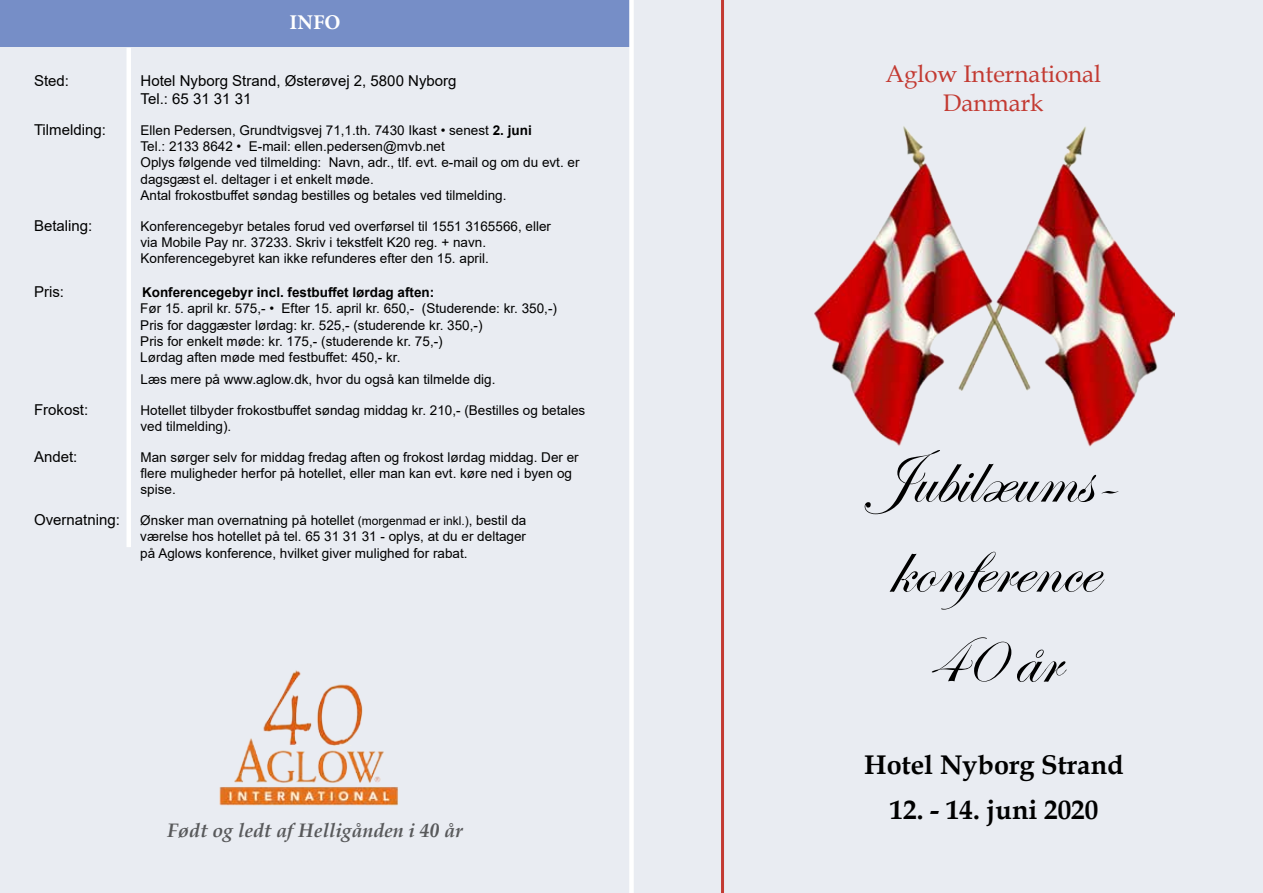
<style>
.page{position:relative;width:1263px;height:893px;background:#e9ecf2}
.page>*{position:absolute;margin:0;border:0;box-sizing:border-box;transform-origin:0 0}
.t1{font:75px/90px "Edwardian Script ITC";color:#000;text-align:center}
.t2{font:700 27px "Book Antiqua";color:#000}
.t3{font:24px/28.8px "Book Antiqua";color:#c33a32;text-align:center}
.t4{font:700 21px "Minion Pro";color:#fff}
.t5{font:italic 700 19.5px "Book Antiqua";color:#58595b}
.t6{font:15px/18px "Arial";color:#000}
.t7{font:13.5px/16.2px "Arial";color:#000}
.t8{font:700 13.5px "Arial";color:#000}
.s1{font-weight:700}
.s2{font-size:12px}
</style>
<div class="page">
<div style="left:0;top:0;width:630px;height:47px;background:#768ec7"></div>
<div style="left:126px;top:48px;width:5px;height:499px;background:#fff"></div>
<div style="left:629px;top:0;width:5px;height:893px;background:#fff"></div>
<hr style="left:721px;top:0;width:3px;height:893px;background:#c33a32">
<img style="left:814px;top:126px;width:361px;height:320px">
<img style="left:219px;top:670px;width:179px;height:136px">
<h3 class="t4" style="left:290px;top:7px;width:53px">INFO</h3>
<p class="t6" style="left:34px;top:72px;width:37px">Sted:</p>
<p class="t6" style="left:141px;top:72px;width:317px">Hotel Nyborg Strand, Østerøvej 2, 5800 Nyborg<br>Tel.: 65 31 31 31</p>
<p class="t6" style="left:34px;top:121px;width:73px">Tilmelding:</p>
<p class="t7" style="left:141px;top:122px;width:440px">Ellen Pedersen, Grundtvigsvej 71,1.th. 7430 Ikast • senest <span class="s1">2. juni<br></span>Tel.: 2133 8642 • E-mail: ellen.pedersen@mvb.net<br>Oplys følgende ved tilmelding: Navn, adr., tlf. evt. e-mail og om du evt. er dagsgæst el. deltager i et enkelt møde.<br>Antal frokostbuffet søndag bestilles og betales ved tilmelding.</p>
<p class="t6" style="left:34px;top:216px;width:60px">Betaling:</p>
<p class="t7" style="left:141px;top:218px;width:412px">Konferencegebyr betales forud ved overførsel til 1551 3165566, eller via Mobile Pay nr. 37233. Skriv i tekstfelt K20 reg. + navn.<br>Konferencegebyret kan ikke refunderes efter den 15. april.</p>
<p class="t6" style="left:34px;top:283px;width:31px">Pris:</p>
<p class="t8" style="left:142px;top:283px;width:294px">Konferencegebyr incl. festbuffet lørdag aften:</p>
<p class="t7" style="left:140px;top:301px;width:418px">Før 15. april kr. 575,- • Efter 15. april kr. 650,- (Studerende: kr. 350,-)<br>Pris for daggæster lørdag: kr. 525,- (studerende kr. 350,-)<br>Pris for enkelt møde: kr. 175,- (studerende kr. 75,-)<br>Lørdag aften møde med festbuffet: 450,- kr.</p>
<p class="t7" style="left:141px;top:371px;width:356px">Læs mere på www.aglow.dk, hvor du også kan tilmelde dig.</p>
<p class="t6" style="left:34px;top:401px;width:56px">Frokost:</p>
<p class="t7" style="left:141px;top:402px;width:446px">Hotellet tilbyder frokostbuffet søndag middag kr. 210,- (Bestilles og betales ved tilmelding).</p>
<p class="t6" style="left:34px;top:448px;width:45px">Andet:</p>
<p class="t7" style="left:141px;top:449px;width:440px">Man sørger selv for middag fredag aften og frokost lørdag middag. Der er flere muligheder herfor på hotellet, eller man kan evt. køre ned i byen og spise.</p>
<p class="t6" style="left:34px;top:511px;width:87px">Overnatning:</p>
<p class="t7" style="left:140px;top:512px;width:388px;text-align:justify">Ønsker man overnatning på hotellet <span class="s2">(morgenmad er inkl.)</span>, bestil da værelse hos hotellet på tel. 65 31 31 31 - oplys, at du er deltager på Aglows konference, hvilket giver mulighed for rabat.</p>
<h3 class="t5" style="left:167px;top:817px;width:297px">Født og ledt af Helligånden i 40 år</h3>
<h3 class="t3" style="left:885px;top:59px;width:217px">Aglow International<br>Danmark</h3>
<h1 class="t1" style="left:870px;top:437px;width:250px">Jubilæums&shy;konference<br>40 år</h1>
<h2 class="t2" style="left:864px;top:747px;width:261px">Hotel Nyborg Strand</h2>
<h2 class="t2" style="left:890px;top:792px;width:210px">12. - 14. juni 2020</h2>
</div>
